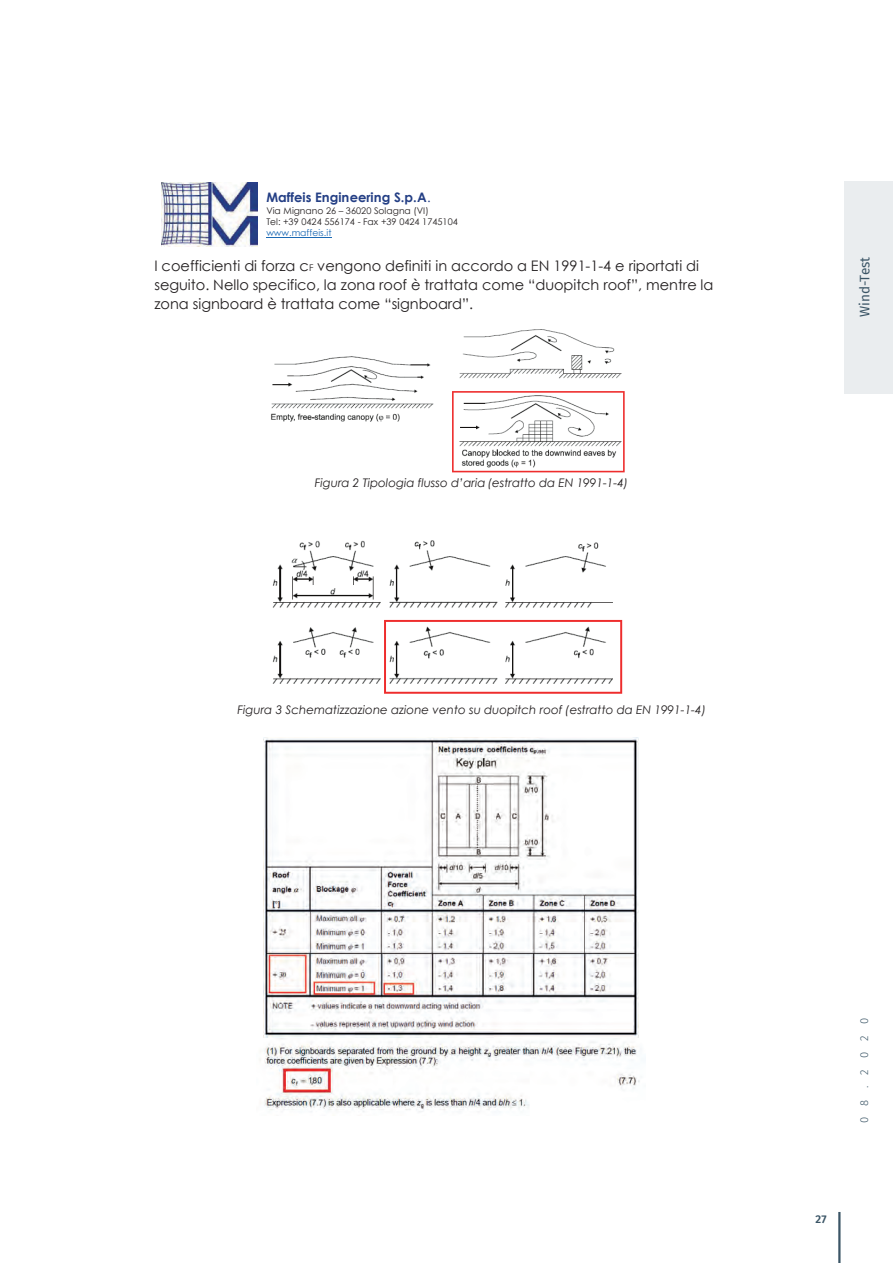
<style>
.page{position:relative;width:893px;height:1263px;background:#fff}
.page>*{position:absolute;margin:0;border:0;box-sizing:border-box;transform-origin:0 0}
.t1{font:14.55px/19px "Century Gothic";color:#231f20}
.t2{font:13.5px "Fira Sans";color:#3b5566}
.t3{font:700 13.05px "Century Gothic";color:#243f85}
.t4{font:italic 11.85px "Century Gothic";color:#231f20}
.t5{font:300 11.25px "Fira Sans";letter-spacing:1em;color:#3b5566}
.t6{font:600 11.25px "Fira Sans";color:#3b5566}
.t7{font:9.15px/11.4px "Century Gothic";color:#231f20}
.t8{font:9.15px "Century Gothic";letter-spacing:-.005em;color:#1b69b4}
.s1{font-weight:400}
.s2{font-size:9.15px}
.s3{font-style:inherit}
</style>
<div class="page">
<hr style="left:838px;top:1212px;width:2px;height:51px;background:#3b5566">
<img style="left:162px;top:182px;width:96px;height:65px">
<hr style="left:266px;top:237px;width:66px;height:1px;background:#1b69b4">
<img style="left:271px;top:329px;width:354px;height:144px">
<img style="left:272px;top:540px;width:351px;height:154px">
<img style="left:264px;top:737px;width:375px;height:300px">
<img style="left:260px;top:1042px;width:380px;height:70px">
<div style="left:845px;top:181px;width:48px;height:212px;background:#eaedef"></div>
<p class="t3" style="left:266px;top:187px;width:166px">Maffeis Engineering S.p.A<span class="s1">.</span></p>
<p class="t7" style="left:266px;top:205px;width:193px">Via Mignano 26 – 36020 Solagna (VI)<br>Tel: +39 0424 556174 - Fax +39 0424 1745104</p>
<p class="t8" style="left:266px;top:227px;width:67px">www.maffeis.it</p>
<p class="t1" style="left:154px;top:256px;width:561px">I coefficienti di forza c<span class="s2">F</span> vengono definiti in accordo a EN 1991-1-4 e riportati di seguito. Nello specifico, la zona roof è trattata come “duopitch roof”, mentre la zona signboard è trattata come “signboard”.</p>
<p class="t4" style="left:315px;top:474px;width:315px">Figura <span class="s3">2</span> Tipologia flusso d’aria (estratto da EN 1991-1-4)</p>
<p class="t4" style="left:237px;top:702px;width:470px">Figura <span class="s3">3</span> Schematizzazione azione vento su duopitch roof (estratto da EN 1991-1-4)</p>
<p class="t2" style="left:855px;top:317px;width:62px;rotate:-90deg">Wind-Test</p>
<p class="t5" style="left:856px;top:1123px;width:107px;rotate:-90deg">08.2020</p>
<p class="t6" style="left:816px;top:1209px;width:13px">27</p>
</div>
